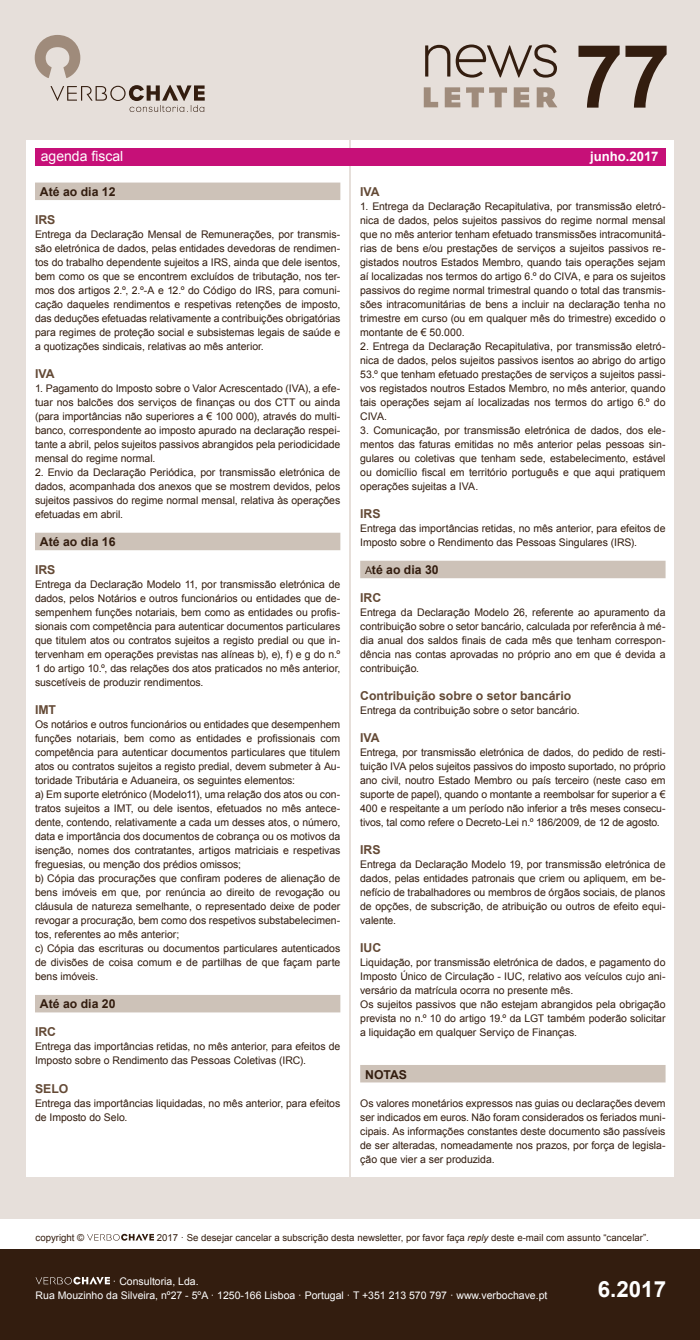
<style>
.page{position:relative;width:700px;height:1340px;background:#fff}
.page>*{position:absolute;margin:0;border:0;box-sizing:border-box;transform-origin:0 0}
.t1{font:700 87.67px "Arial";color:#331d0f}
.t2{font:700 22.31px "Arial";color:#fff}
.t3{font:14px "Arial";color:#fff}
.t4{font:700 13.12px "Arial";color:#fff}
.t5{font:700 12.25px "Arial";color:#644a36}
.t6{font:700 12.25px "Arial";color:#331d0f}
.t7{font:10.5px/14px "Arial";letter-spacing:-.005em;color:#331d0f;text-align:justify}
.t8{font:10.5px/14px "Arial";color:#fff}
.t9{font:9.62px "Arial";color:#331d0f}
.s1{font-weight:400;font-size:10.5px}
.s2{font-style:italic}
</style>
<div class="page">
<div style="left:0;top:0;width:700px;height:1218px;background:#e6dfda"></div>
<div style="left:26px;top:140px;width:323px;height:1036px;background:#fff"></div>
<div style="left:351px;top:140px;width:323px;height:1036px;background:#fff"></div>
<div style="left:35px;top:148px;width:631px;height:17px;background:#c61078"></div>
<div style="left:35px;top:182px;width:305px;height:18px;background:#cdc2b8"></div>
<div style="left:35px;top:532px;width:305px;height:18px;background:#cdc2b8"></div>
<div style="left:35px;top:994px;width:305px;height:18px;background:#cdc2b8"></div>
<div style="left:360px;top:560px;width:306px;height:18px;background:#cdc2b8"></div>
<div style="left:360px;top:1064px;width:306px;height:18px;background:#cdc2b8"></div>
<div style="left:0;top:1248px;width:700px;height:91px;background:#331d0f"></div>
<svg style="left:36px;top:1276px;width:74px;height:8px"></svg>
<svg style="left:87px;top:1233px;width:67px;height:7px"></svg>
<svg style="left:35px;top:35px;width:45px;height:43px"></svg>
<svg style="left:50px;top:85px;width:155px;height:27px"></svg>
<svg style="left:424px;top:87px;width:133px;height:20px"></svg>
<svg style="left:425px;top:44px;width:132px;height:34px"></svg>
<h1 class="t1" style="left:575px;top:18px;width:97px">77</h1>
<h3 class="t3" style="left:41px;top:147px;width:84px">agenda fiscal</h3>
<p class="t4" style="left:590px;top:148px;width:70px">junho.2017</p>
<p class="t6" style="left:40px;top:184px;width:77px">Até ao dia 12</p>
<p class="t5" style="left:35px;top:212px;width:22px">IRS</p>
<p class="t7" style="left:35px;top:227px;width:307px">Entrega da Declaração Mensal de Remunerações, por transmis&shy;são eletrónica de dados, pelas entidades devedoras de rendimen&shy;tos do trabalho dependente sujeitos a IRS, ainda que dele isentos, bem como os que se encontrem excluídos de tributação, nos ter&shy;mos dos artigos 2.º, 2.º-A e 12.º do Código do IRS, para comuni&shy;cação daqueles rendimentos e respetivas retenções de imposto, das deduções efetuadas relativamente a contribuições obrigatórias para regimes de proteção social e subsistemas legais de saúde e a quotizações sindicais, relativas ao mês anterior.</p>
<p class="t5" style="left:35px;top:366px;width:21px">IVA</p>
<p class="t7" style="left:35px;top:381px;width:307px">1. Pagamento do Imposto sobre o Valor Acrescentado (IVA), a efe&shy;tuar nos balcões dos serviços de finanças ou dos CTT ou ainda (para importâncias não superiores a € 100 000), através do multi&shy;banco, correspondente ao imposto apurado na declaração respei&shy;tante a abril, pelos sujeitos passivos abrangidos pela periodicidade mensal do regime normal.</p>
<p class="t7" style="left:35px;top:465px;width:307px">2. Envio da Declaração Periódica, por transmissão eletrónica de dados, acompanhada dos anexos que se mostrem devidos, pelos sujeitos passivos do regime normal mensal, relativa às operações efetuadas em abril.</p>
<p class="t6" style="left:40px;top:534px;width:77px">Até ao dia 16</p>
<p class="t5" style="left:35px;top:562px;width:22px">IRS</p>
<p class="t7" style="left:35px;top:577px;width:307px">Entrega da Declaração Modelo 11, por transmissão eletrónica de dados, pelos Notários e outros funcionários ou entidades que de&shy;sempenhem funções notariais, bem como as entidades ou profis&shy;sionais com competência para autenticar documentos particulares que titulem atos ou contratos sujeitos a registo predial ou que in&shy;tervenham em operações previstas nas alíneas b), e), f) e g do n.º 1 do artigo 10.º, das relações dos atos praticados no mês anterior, suscetíveis de produzir rendimentos.</p>
<p class="t5" style="left:35px;top:702px;width:23px">IMT</p>
<p class="t7" style="left:35px;top:717px;width:307px;text-align:left">Os notários e outros funcionários ou entidades que desempenhem funções notariais, bem como as entidades e profissionais com competência para autenticar documentos particulares que titulem atos ou contratos sujeitos a registo predial, devem submeter à Au&shy;toridade Tributária e Aduaneira, os seguintes elementos:<br>a) Em suporte eletrónico (Modelo11), uma relação dos atos ou con&shy;tratos sujeitos a IMT, ou dele isentos, efetuados no mês antece&shy;dente, contendo, relativamente a cada um desses atos, o número, data e importância dos documentos de cobrança ou os motivos da isenção, nomes dos contratantes, artigos matriciais e respetivas freguesias, ou menção dos prédios omissos;<br>b) Cópia das procurações que confiram poderes de alienação de bens imóveis em que, por renúncia ao direito de revogação ou cláusula de natureza semelhante, o representado deixe de poder revogar a procuração, bem como dos respetivos substabelecimen&shy;tos, referentes ao mês anterior;<br>c) Cópia das escrituras ou documentos particulares autenticados de divisões de coisa comum e de partilhas de que façam parte bens imóveis.</p>
<p class="t6" style="left:40px;top:996px;width:77px">Até ao dia 20</p>
<p class="t5" style="left:35px;top:1024px;width:23px">IRC</p>
<p class="t7" style="left:35px;top:1039px;width:307px">Entrega das importâncias retidas, no mês anterior, para efeitos de<br>Imposto sobre o Rendimento das Pessoas Coletivas (IRC).</p>
<p class="t5" style="left:35px;top:1080px;width:35px">SELO</p>
<p class="t7" style="left:35px;top:1095px;width:307px">Entrega das importâncias liquidadas, no mês anterior, para efeitos de Imposto do Selo.</p>
<p class="t5" style="left:360px;top:184px;width:21px">IVA</p>
<p class="t7" style="left:360px;top:199px;width:307px">1. Entrega da Declaração Recapitulativa, por transmissão eletró&shy;nica de dados, pelos sujeitos passivos do regime normal mensal que no mês anterior tenham efetuado transmissões intracomunitá&shy;rias de bens e/ou prestações de serviços a sujeitos passivos re&shy;gistados noutros Estados Membro, quando tais operações sejam aí localizadas nos termos do artigo 6.º do CIVA, e para os sujeitos passivos do regime normal trimestral quando o total das transmis&shy;sões intracomunitárias de bens a incluir na declaração tenha no trimestre em curso (ou em qualquer mês do trimestre) excedido o montante de € 50.000.</p>
<p class="t7" style="left:360px;top:339px;width:307px">2. Entrega da Declaração Recapitulativa, por transmissão eletró&shy;nica de dados, pelos sujeitos passivos isentos ao abrigo do artigo 53.º que tenham efetuado prestações de serviços a sujeitos passi&shy;vos registados noutros Estados Membro, no mês anterior, quando tais operações sejam aí localizadas nos termos do artigo 6.º do CIVA.</p>
<p class="t7" style="left:360px;top:423px;width:307px">3. Comunicação, por transmissão eletrónica de dados, dos ele&shy;mentos das faturas emitidas no mês anterior pelas pessoas sin&shy;gulares ou coletivas que tenham sede, estabelecimento, estável ou domicílio fiscal em território português e que aqui pratiquem operações sujeitas a IVA.</p>
<p class="t5" style="left:360px;top:506px;width:22px">IRS</p>
<p class="t7" style="left:360px;top:521px;width:307px">Entrega das importâncias retidas, no mês anterior, para efeitos de<br>Imposto sobre o Rendimento das Pessoas Singulares (IRS).</p>
<p class="t6" style="left:365px;top:562px;width:75px"><span class="s1">A</span>té ao dia 30</p>
<p class="t5" style="left:360px;top:590px;width:23px">IRC</p>
<p class="t7" style="left:360px;top:605px;width:307px">Entrega da Declaração Modelo 26, referente ao apuramento da contribuição sobre o setor bancário, calculada por referência à mé&shy;dia anual dos saldos finais de cada mês que tenham correspon&shy;dência nas contas aprovadas no próprio ano em que é devida a contribuição.</p>
<p class="t5" style="left:360px;top:688px;width:213px">Contribuição sobre o setor bancário</p>
<p class="t7" style="left:360px;top:703px;width:221px">Entrega da contribuição sobre o setor bancário.</p>
<p class="t5" style="left:360px;top:730px;width:21px">IVA</p>
<p class="t7" style="left:360px;top:745px;width:307px">Entrega, por transmissão eletrónica de dados, do pedido de resti&shy;tuição IVA pelos sujeitos passivos do imposto suportado, no próprio ano civil, noutro Estado Membro ou país terceiro (neste caso em suporte de papel), quando o montante a reembolsar for superior a € 400 e respeitante a um período não inferior a três meses consecu&shy;tivos, tal como refere o Decreto-Lei n.º 186/2009, de 12 de agosto.</p>
<p class="t5" style="left:360px;top:842px;width:22px">IRS</p>
<p class="t7" style="left:360px;top:857px;width:307px">Entrega da Declaração Modelo 19, por transmissão eletrónica de dados, pelas entidades patronais que criem ou apliquem, em be&shy;nefício de trabalhadores ou membros de órgãos sociais, de planos de opções, de subscrição, de atribuição ou outros de efeito equi&shy;valente.</p>
<p class="t5" style="left:360px;top:940px;width:23px">IUC</p>
<p class="t7" style="left:360px;top:955px;width:307px;text-align:left">Liquidação, por transmissão eletrónica de dados, e pagamento do Imposto Único de Circulação - IUC, relativo aos veículos cujo ani&shy;versário da matrícula ocorra no presente mês.<br>Os sujeitos passivos que não estejam abrangidos pela obrigação prevista no n.º 10 do artigo 19.º da LGT também poderão solicitar a liquidação em qualquer Serviço de Finanças.</p>
<p class="t6" style="left:365px;top:1066px;width:43px">NOTAS</p>
<p class="t7" style="left:360px;top:1095px;width:307px">Os valores monetários expressos nas guias ou declarações devem ser indicados em euros. Não foram considerados os feriados muni&shy;cipais. As informações constantes deste documento são passíveis de ser alteradas, nomeadamente nos prazos, por força de legisla&shy;ção que vier a ser produzida.</p>
<p class="t9" style="left:36px;top:1230px;width:50px">copyright ©</p>
<p class="t9" style="left:157px;top:1230px;width:494px">2017 · Se desejar cancelar a subscrição desta newsletter, por favor faça <span class="s2">reply</span> deste e-mail com assunto “cancelar”.</p>
<p class="t8" style="left:36px;top:1273px;width:513px;text-indent:77px">· Consultoria, Lda.<br>Rua Mouzinho da Silveira, nº27 - 5ºA · 1250-166 Lisboa · Portugal · T +351 213 570 797 · www.verbochave.pt</p>
<h2 class="t2" style="left:598px;top:1274px;width:70px">6.2017</h2>
</div>
